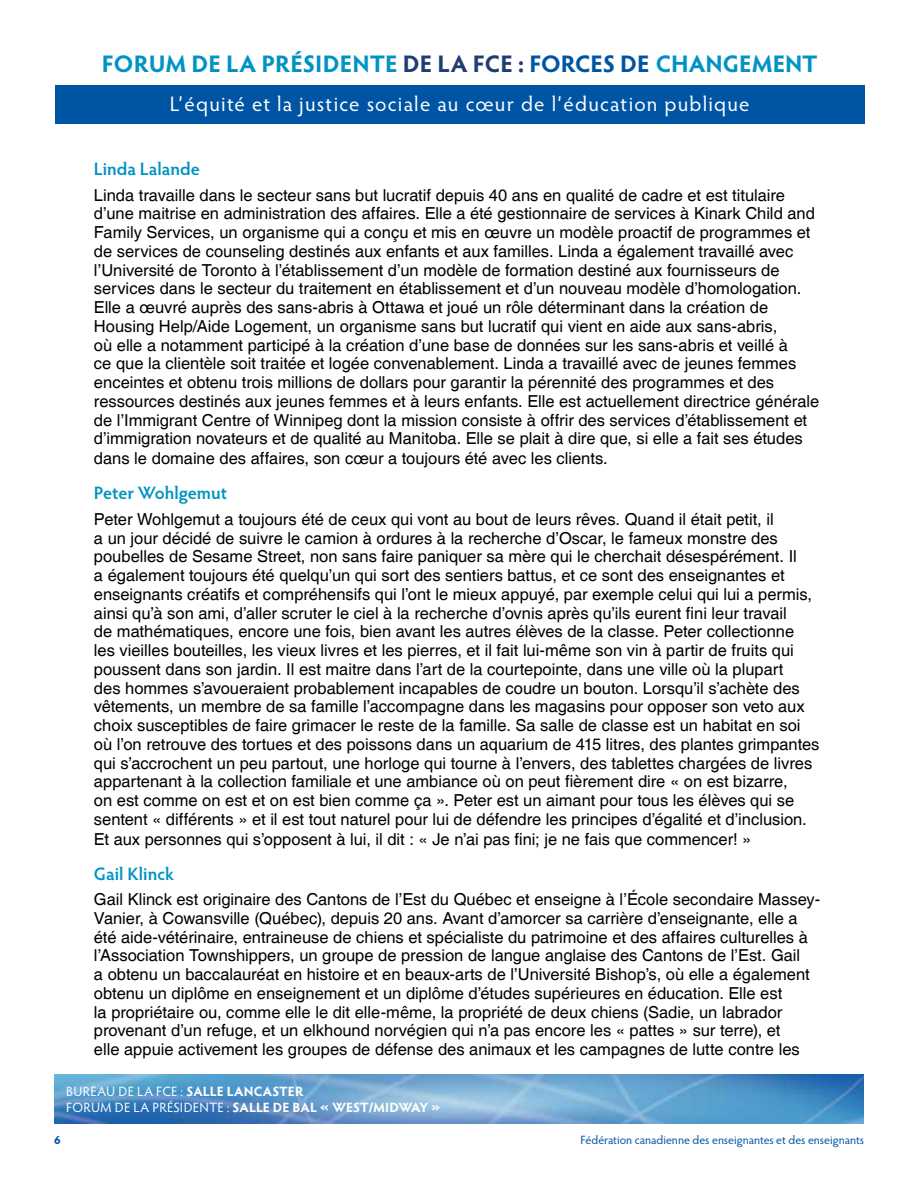
<style>
.page{position:relative;width:918px;height:1188px;background:#fff}
.page>*{position:absolute;margin:0;border:0;box-sizing:border-box;transform-origin:0 0}
.t1{font:700 24px "Hypatia Sans Pro";color:#0093c4}
.t2{font:21px "Hypatia Sans Pro";letter-spacing:.055em;color:#fff}
.t3{font:600 18px "Hypatia Sans Pro";letter-spacing:-.005em;color:#0093c4}
.t4{font:16.5px/18.8px "Helvetica";color:#000}
.t5{font:13.5px/16.5px "Arial";color:#fff}
.t6{font:700 13.5px/16.5px "Hypatia Sans Pro";letter-spacing:.005em;color:#fff}
.t7{font:12px "Hypatia Sans Pro";letter-spacing:-.005em;color:#0054a4}
.t8{font:700 12px "Hypatia Sans Pro";color:#0054a4}
.s1{color:#1f3d72}
.s2{color:#0054a4}
.s3{font-weight:700}
.s4{font-weight:400}
</style>
<div class="page">
<div style="left:55px;top:85px;width:810px;height:39px;background:#0054a4"></div>
<img style="left:55px;top:1074px;width:809px;height:50px">
<h1 class="t1" style="left:102px;top:46px;width:654px">FORUM DE LA PRÉSIDENTE <span class="s1">DE LA FCE :</span> <span class="s2">FORCES DE</span> CHANGEMENT</h1>
<p class="t2" style="left:170px;top:89px;width:581px">L’équité et la justice sociale au cœur de l’éducation publique</p>
<p class="t3" style="left:94px;top:157px;width:107px">Linda Lalande</p>
<p class="t4" style="left:94px;top:186px;width:727px">Linda travaille dans le secteur sans but lucratif depuis 40 ans en qualité de cadre et est titulaire d’une maitrise en administration des affaires. Elle a été gestionnaire de services à Kinark Child and Family Services, un organisme qui a conçu et mis en œuvre un modèle proactif de programmes et de services de counseling destinés aux enfants et aux familles. Linda a également travaillé avec l’Université de Toronto à l’établissement d’un modèle de formation destiné aux fournisseurs de services dans le secteur du traitement en établissement et d’un nouveau modèle d’homologation.<br>Elle a œuvré auprès des sans-abris à Ottawa et joué un rôle déterminant dans la création de Housing Help/Aide Logement, un organisme sans but lucratif qui vient en aide aux sans-abris,<br>où elle a notamment participé à la création d’une base de données sur les sans-abris et veillé à<br>ce que la clientèle soit traitée et logée convenablement. Linda a travaillé avec de jeunes femmes enceintes et obtenu trois millions de dollars pour garantir la pérennité des programmes et des ressources destinés aux jeunes femmes et à leurs enfants. Elle est actuellement directrice générale de l’Immigrant Centre of Winnipeg dont la mission consiste à offrir des services d’établissement et d’immigration novateurs et de qualité au Manitoba. Elle se plait à dire que, si elle a fait ses études dans le domaine des affaires, son cœur a toujours été avec les clients.</p>
<p class="t3" style="left:94px;top:481px;width:135px">Peter Wohlgemut</p>
<p class="t4" style="left:94px;top:510px;width:727px">Peter Wohlgemut a toujours été de ceux qui vont au bout de leurs rêves. Quand il était petit, il<br>a un jour décidé de suivre le camion à ordures à la recherche d’Oscar, le fameux monstre des poubelles de Sesame Street, non sans faire paniquer sa mère qui le cherchait désespérément. Il<br>a également toujours été quelqu’un qui sort des sentiers battus, et ce sont des enseignantes et enseignants créatifs et compréhensifs qui l’ont le mieux appuyé, par exemple celui qui lui a permis, ainsi qu’à son ami, d’aller scruter le ciel à la recherche d’ovnis après qu’ils eurent fini leur travail<br>de mathématiques, encore une fois, bien avant les autres élèves de la classe. Peter collectionne<br>les vieilles bouteilles, les vieux livres et les pierres, et il fait lui-même son vin à partir de fruits qui poussent dans son jardin. Il est maitre dans l’art de la courtepointe, dans une ville où la plupart<br>des hommes s’avoueraient probablement incapables de coudre un bouton. Lorsqu’il s’achète des vêtements, un membre de sa famille l’accompagne dans les magasins pour opposer son veto aux choix susceptibles de faire grimacer le reste de la famille. Sa salle de classe est un habitat en soi où l’on retrouve des tortues et des poissons dans un aquarium de 415 litres, des plantes grimpantes qui s’accrochent un peu partout, une horloge qui tourne à l’envers, des tablettes chargées de livres appartenant à la collection familiale et une ambiance où on peut fièrement dire « on est bizarre,<br>on est comme on est et on est bien comme ça ». Peter est un aimant pour tous les élèves qui se sentent « différents » et il est tout naturel pour lui de défendre les principes d’égalité et d’inclusion.<br>Et aux personnes qui s’opposent à lui, il dit : « Je n’ai pas fini; je ne fais que commencer! »</p>
<p class="t3" style="left:94px;top:861px;width:82px">Gail Klinck</p>
<p class="t4" style="left:94px;top:891px;width:728px">Gail Klinck est originaire des Cantons de l’Est du Québec et enseigne à l’École secondaire Massey-Vanier, à Cowansville (Québec), depuis 20 ans. Avant d’amorcer sa carrière d’enseignante, elle a été aide-vétérinaire, entraineuse de chiens et spécialiste du patrimoine et des affaires culturelles à l’Association Townshippers, un groupe de pression de langue anglaise des Cantons de l’Est. Gail<br>a obtenu un baccalauréat en histoire et en beaux-arts de l’Université Bishop’s, où elle a également obtenu un diplôme en enseignement et un diplôme d’études supérieures en éducation. Elle est<br>la propriétaire ou, comme elle le dit elle-même, la propriété de deux chiens (Sadie, un labrador provenant d’un refuge, et un elkhound norvégien qui n’a pas encore les « pattes » sur terre), et<br>elle appuie activement les groupes de défense des animaux et les campagnes de lutte contre les</p>
<p class="t5" style="left:66px;top:1083px;width:314px"><span class="s3">CTF OFFICE:</span> Alta Vista Salon (2<sup>nd</sup> floor)<br><span class="s3">PRESID NT’S FORUM:</span> Victoria Ballroom (2<sup>nd</sup> floor)</p>
<p class="t6" style="left:66px;top:1082px;width:376px"><span class="s4">BUREAU DE LA FCE :</span> SALLE LANCASTER<br><span class="s4">Forum de la préside nte :</span> SALLE DE BAL « WEST/MIDWAY »</p>
<p class="t8" style="left:54px;top:1131px;width:8px">6</p>
<p class="t7" style="left:581px;top:1132px;width:285px">Fédération canadienne des enseignantes et des enseignants</p>
</div>
